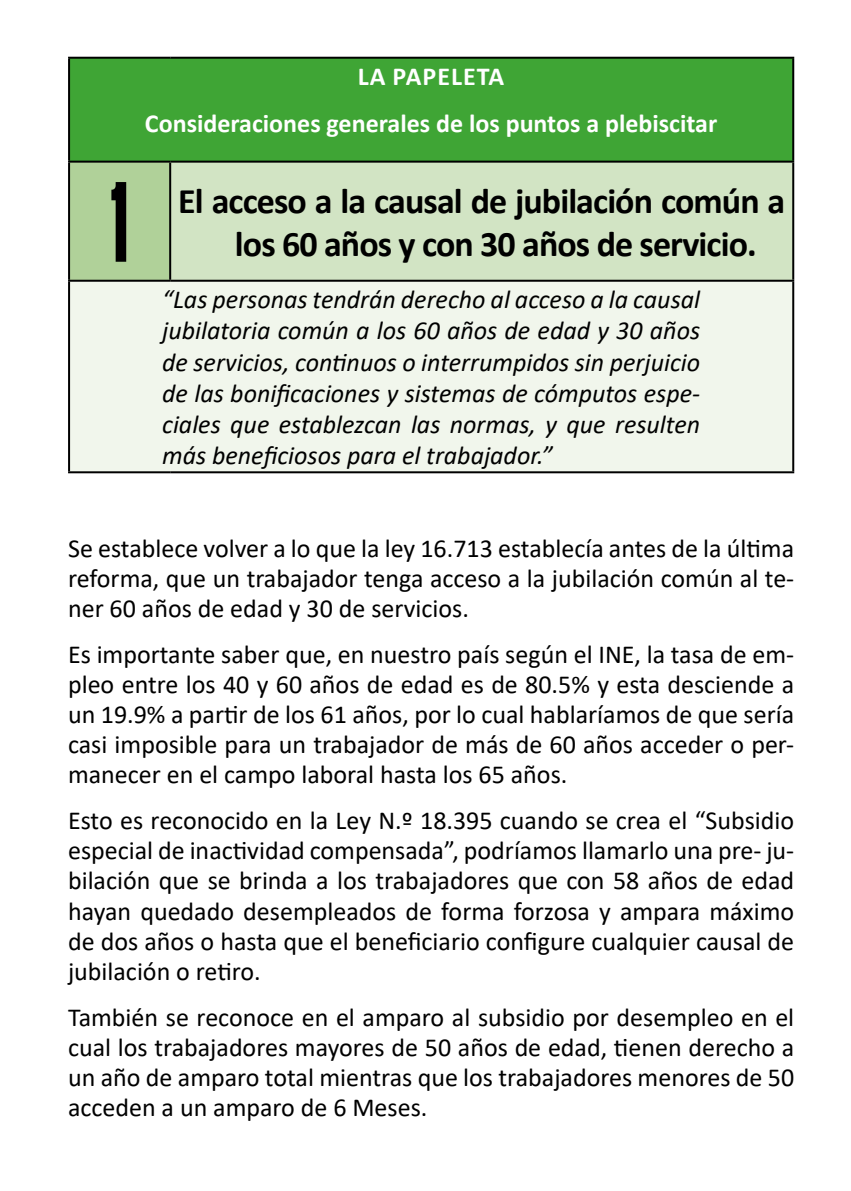
<style>
.page{position:relative;width:851px;height:1191px;background:#fff}
.page>*{position:absolute;margin:0;border:0;box-sizing:border-box;transform-origin:0 0}
.t1{font:700 96px "Steelfish";color:#000}
.t2{font:700 36px/43.2px "Calibri";letter-spacing:-.025em;color:#000}
.t3{font:26px/30px "Calibri";color:#000;text-align:justify}
.t4{font:italic 26px/31.2px "Calibri";color:#000;text-align:justify}
.t5{font:700 26px/47.2px "Calibri";color:#fff;text-align:center}
</style>
<div class="page">
<div style="left:69px;top:58px;width:724px;height:104px;background:#3fa535"></div>
<div style="left:69px;top:162px;width:101px;height:119px;background:#b0d199"></div>
<div style="left:170px;top:162px;width:623px;height:119px;background:#d2e4c4"></div>
<div style="left:69px;top:281px;width:724px;height:191px;background:#f1f6ec"></div>
<hr style="left:68px;top:57px;width:102px;height:2px;background:#000">
<hr style="left:68px;top:59px;width:2px;height:102px;background:#000">
<hr style="left:170px;top:57px;width:624px;height:2px;background:#000">
<hr style="left:792px;top:59px;width:2px;height:102px;background:#000">
<hr style="left:68px;top:161px;width:102px;height:2px;background:#000">
<hr style="left:68px;top:163px;width:2px;height:117px;background:#000">
<hr style="left:170px;top:161px;width:624px;height:2px;background:#000">
<hr style="left:169px;top:163px;width:2px;height:117px;background:#000">
<hr style="left:792px;top:163px;width:2px;height:117px;background:#000">
<hr style="left:68px;top:280px;width:102px;height:2px;background:#000">
<hr style="left:68px;top:282px;width:2px;height:189px;background:#000">
<hr style="left:170px;top:280px;width:624px;height:2px;background:#000">
<hr style="left:792px;top:282px;width:2px;height:189px;background:#000">
<hr style="left:68px;top:471px;width:102px;height:2px;background:#000">
<hr style="left:170px;top:471px;width:624px;height:2px;background:#000">
<p class="t5" style="left:145px;top:53px;width:574px">LA PAPELETA<br>Consideraciones generales de los puntos a plebiscitar</p>
<h1 class="t1" style="left:110px;top:168px;width:21px">1</h1>
<h2 class="t2" style="left:235px;top:179px;width:552px;text-indent:-57px">El acceso a la causal de jubilación común a los 60 años y con 30 años de servicio.</h2>
<p class="t4" style="left:162px;top:283px;width:539px">“Las personas tendrán derecho al acceso a la causal jubilatoria común a los 60 años de edad y 30 años de servicios, continuos o interrumpidos sin perjuicio de las bonificaciones y sistemas de cómputos espe&shy;ciales que establezcan las normas, y que resulten más beneficiosos para el trabajador.”</p>
<p class="t3" style="left:68px;top:533px;width:727px">Se establece volver a lo que la ley 16.713 establecía antes de la última reforma, que un trabajador tenga acceso a la jubilación común al te&shy;ner 60 años de edad y 30 de servicios.</p>
<p class="t3" style="left:68px;top:639px;width:727px">Es importante saber que, en nuestro país según el INE, la tasa de em&shy;pleo entre los 40 y 60 años de edad es de 80.5% y esta desciende a un 19.9% a partir de los 61 años, por lo cual hablaríamos de que sería casi imposible para un trabajador de más de 60 años acceder o per&shy;manecer en el campo laboral hasta los 65 años.</p>
<p class="t3" style="left:68px;top:805px;width:727px">Esto es reconocido en la Ley N.º 18.395 cuando se crea el “Subsidio especial de inactividad compensada”, podríamos llamarlo una pre- ju&shy;bilación que se brinda a los trabajadores que con 58 años de edad hayan quedado desempleados de forma forzosa y ampara máximo de dos años o hasta que el beneficiario configure cualquier causal de jubilación o retiro.</p>
<p class="t3" style="left:68px;top:1001px;width:727px">También se reconoce en el amparo al subsidio por desempleo en el cual los trabajadores mayores de 50 años de edad, tienen derecho a un año de amparo total mientras que los trabajadores menores de 50 acceden a un amparo de 6 Meses.</p>
</div>
